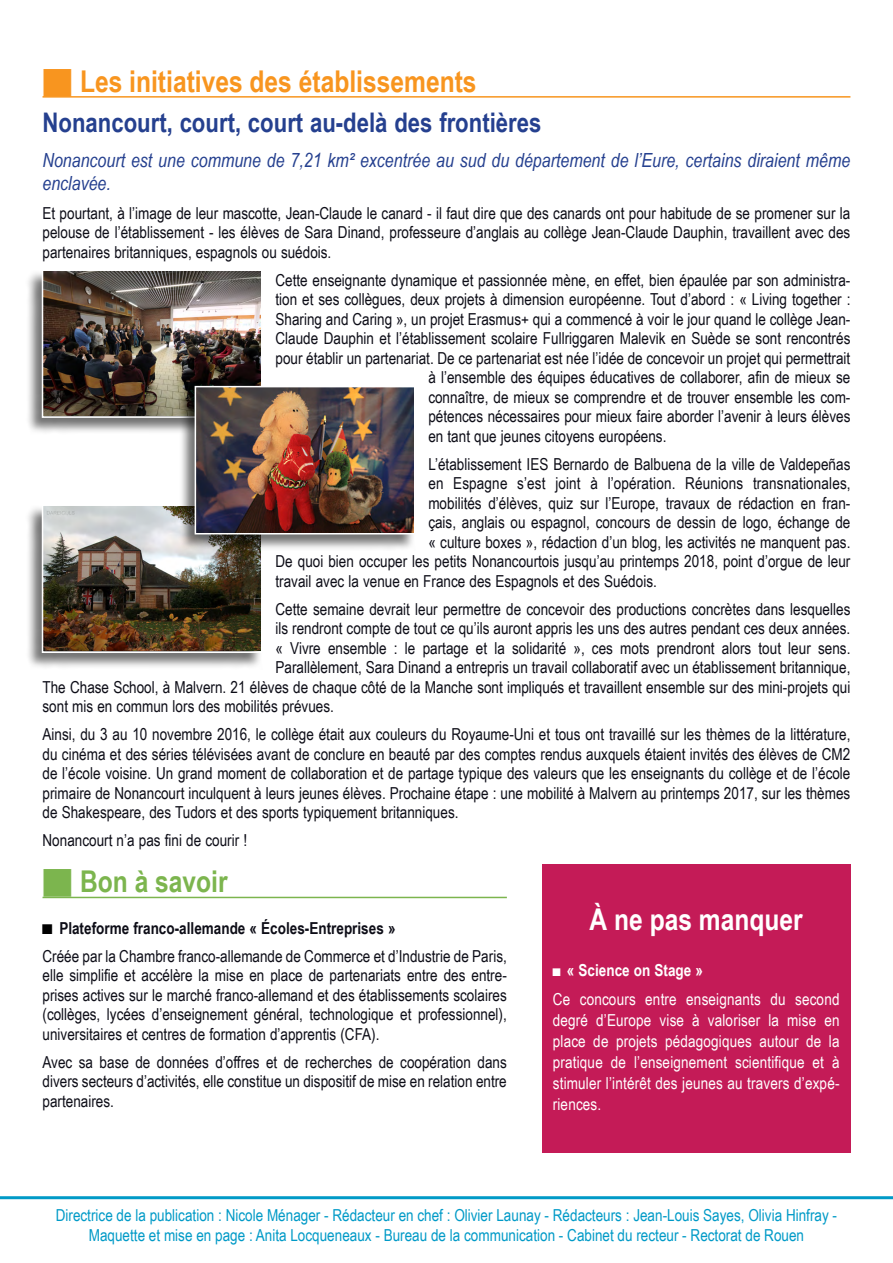
<style>
.page{position:relative;width:893px;height:1263px;background:#fff}
.page>*{position:absolute;margin:0;border:0;box-sizing:border-box;transform-origin:0 0}
.t1{font:700 30px "Arial Narrow";color:#f8951f}
.t2{font:700 30px "Arial Narrow";color:#fff}
.t3{font:700 30px "Arial Narrow";color:#7cb54e}
.t4{font:700 27px "Arial Narrow";color:#25408f}
.t5{font:italic 19.5px/22.5px "Arial Narrow";color:#25408f}
.t6{font:16.5px/19.5px "Arial Narrow";color:#0d0d17;text-align:justify}
.t7{font:16.5px/21px "Arial Narrow";letter-spacing:.01em;color:#fff}
.t8{font:16.5px/19.8px "Arial Narrow";color:#009ac7;text-align:center}
.s1{font-size:21px;color:#000}
.s2{font-weight:700}
</style>
<div class="page">
<hr style="left:43px;top:96px;width:807px;height:2px;background:#f8951f">
<hr style="left:0;top:1196px;width:893px;height:3px;background:#009ac7">
<div style="left:542px;top:864px;width:308px;height:288px;background:#c41b57"></div>
<hr style="left:43px;top:897px;width:464px;height:1px;background:#7cb54e">
<div style="left:25px;top:505px;width:237px;height:165px;background:#000;opacity:.55"></div>
<img style="left:45px;top:507px;width:215px;height:143px">
<div style="left:42px;top:504px;width:221px;height:149px;border:2px solid #fff"></div>
<div style="left:25px;top:270px;width:237px;height:165px;background:#000;opacity:.55"></div>
<img style="left:45px;top:272px;width:215px;height:143px">
<div style="left:42px;top:269px;width:221px;height:149px;border:2px solid #fff"></div>
<div style="left:178px;top:386px;width:237px;height:165px;background:#000;opacity:.55"></div>
<img style="left:198px;top:389px;width:215px;height:142px">
<div style="left:195px;top:386px;width:221px;height:148px;border:2px solid #fff"></div>
<h1 class="t1" style="left:43px;top:59px;width:436px">■ Les initiatives des établissements</h1>
<h2 class="t4" style="left:43px;top:102px;width:500px">Nonancourt, court, court au-delà des frontières</h2>
<p class="t5" style="left:43px;top:149px;width:809px">Nonancourt est une commune de 7,21 km² excentrée au sud du département de l’Eure, certains diraient même enclavée.</p>
<p class="t6" style="left:43px;top:202px;width:809px">Et pourtant, à l’image de leur mascotte, Jean-Claude le canard - il faut dire que des canards ont pour habitude de se promener sur la pelouse de l’établissement - les élèves de Sara Dinand, professeure d’anglais au collège Jean-Claude Dauphin, travaillent avec des partenaires britanniques, espagnols ou suédois.</p>
<p class="t6" style="left:275px;top:269px;width:576px">Cette enseignante dynamique et passionnée mène, en effet, bien épaulée par son administra-</p>
<p class="t6" style="left:275px;top:289px;width:576px">tion et ses collègues, deux projets à dimension européenne. Tout d’abord : « Living together :</p>
<p class="t6" style="left:275px;top:308px;width:576px">Sharing and Caring », un projet Erasmus+ qui a commencé à voir le jour quand le collège Jean-</p>
<p class="t6" style="left:275px;top:328px;width:576px">Claude Dauphin et l’établissement scolaire Fullriggaren Malevik en Suède se sont rencontrés</p>
<p class="t6" style="left:275px;top:348px;width:576px">pour établir un partenariat. De ce partenariat est née l’idée de concevoir un projet qui permettrait</p>
<p class="t6" style="left:428px;top:367px;width:424px">à l’ensemble des équipes éducatives de collaborer, afin de mieux se</p>
<p class="t6" style="left:428px;top:387px;width:424px">connaître, de mieux se comprendre et de trouver ensemble les com-</p>
<p class="t6" style="left:428px;top:406px;width:424px">pétences nécessaires pour mieux faire aborder l’avenir à leurs élèves</p>
<p class="t6" style="left:428px;top:426px;width:240px">en tant que jeunes citoyens européens.</p>
<p class="t6" style="left:428px;top:454px;width:424px">L’établissement IES Bernardo de Balbuena de la ville de Valdepeñas</p>
<p class="t6" style="left:428px;top:473px;width:424px">en Espagne s’est joint à l’opération. Réunions transnationales,</p>
<p class="t6" style="left:428px;top:493px;width:424px">mobilités d’élèves, quiz sur l’Europe, travaux de rédaction en fran-</p>
<p class="t6" style="left:428px;top:512px;width:424px">çais, anglais ou espagnol, concours de dessin de logo, échange de</p>
<p class="t6" style="left:428px;top:532px;width:424px">« culture boxes », rédaction d’un blog, les activités ne manquent pas.</p>
<p class="t6" style="left:275px;top:551px;width:576px">De quoi bien occuper les petits Nonancourtois jusqu’au printemps 2018, point d’orgue de leur</p>
<p class="t6" style="left:275px;top:571px;width:383px">travail avec la venue en France des Espagnols et des Suédois.</p>
<p class="t6" style="left:275px;top:599px;width:576px">Cette semaine devrait leur permettre de concevoir des productions concrètes dans lesquelles</p>
<p class="t6" style="left:275px;top:618px;width:576px">ils rendront compte de tout ce qu’ils auront appris les uns des autres pendant ces deux années.</p>
<p class="t6" style="left:275px;top:638px;width:576px">« Vivre ensemble : le partage et la solidarité », ces mots prendront alors tout leur sens.</p>
<p class="t6" style="left:275px;top:657px;width:576px">Parallèlement, Sara Dinand a entrepris un travail collaboratif avec un établissement britannique,</p>
<p class="t6" style="left:43px;top:677px;width:809px">The Chase School, à Malvern. 21 élèves de chaque côté de la Manche sont impliqués et travaillent ensemble sur des mini-projets qui</p>
<p class="t6" style="left:43px;top:696px;width:293px">sont mis en commun lors des mobilités prévues.</p>
<p class="t6" style="left:43px;top:724px;width:809px">Ainsi, du 3 au 10 novembre 2016, le collège était aux couleurs du Royaume-Uni et tous ont travaillé sur les thèmes de la littérature, du cinéma et des séries télévisées avant de conclure en beauté par des comptes rendus auxquels étaient invités des élèves de CM2 de l’école voisine. Un grand moment de collaboration et de partage typique des valeurs que les enseignants du collège et de l’école primaire de Nonancourt inculquent à leurs jeunes élèves. Prochaine étape : une mobilité à Malvern au printemps 2017, sur les thèmes de Shakespeare, des Tudors et des sports typiquement britanniques.</p>
<p class="t6" style="left:43px;top:830px;width:206px">Nonancourt n’a pas fini de courir !</p>
<h1 class="t3" style="left:43px;top:859px;width:187px">■ Bon à savoir</h1>
<p class="t6" style="left:43px;top:913px;width:466px;line-height:28px"><span class="s1">■</span> <span class="s2">Plateforme franco-allemande « Écoles-Entreprises »<br></span>Créée par la Chambre franco-allemande de Commerce et d’Industrie de Paris,</p>
<p class="t6" style="left:43px;top:965px;width:466px">elle simplifie et accélère la mise en place de partenariats entre des entre&shy;prises actives sur le marché franco-allemand et des établissements scolaires (collèges, lycées d’enseignement général, technologique et professionnel), universitaires et centres de formation d’apprentis (CFA).</p>
<p class="t6" style="left:43px;top:1052px;width:466px">Avec sa base de données d’offres et de recherches de coopération dans divers secteurs d’activités, elle constitue un dispositif de mise en relation entre partenaires.</p>
<h1 class="t2" style="left:590px;top:897px;width:215px">À ne pas manquer</h1>
<p class="t7" style="left:553px;top:955px;width:288px;line-height:29.5px">■ <span class="s2">« Science on Stage »<br></span>Ce concours entre enseignants du second</p>
<p class="t7" style="left:553px;top:1009px;width:288px;text-align:justify">degré d’Europe vise à valoriser la mise en place de projets pédagogiques autour de la pratique de l’enseignement scientifique et à stimuler l’intérêt des jeunes au travers d’expé&shy;riences.</p>
<p class="t8" style="left:56px;top:1204px;width:783px">Directrice de la publication : Nicole Ménager - Rédacteur en chef : Olivier Launay - Rédacteurs : Jean-Louis Sayes, Olivia Hinfray -<br>Maquette et mise en page : Anita Locqueneaux - Bureau de la communication - Cabinet du recteur - Rectorat de Rouen</p>
</div>
